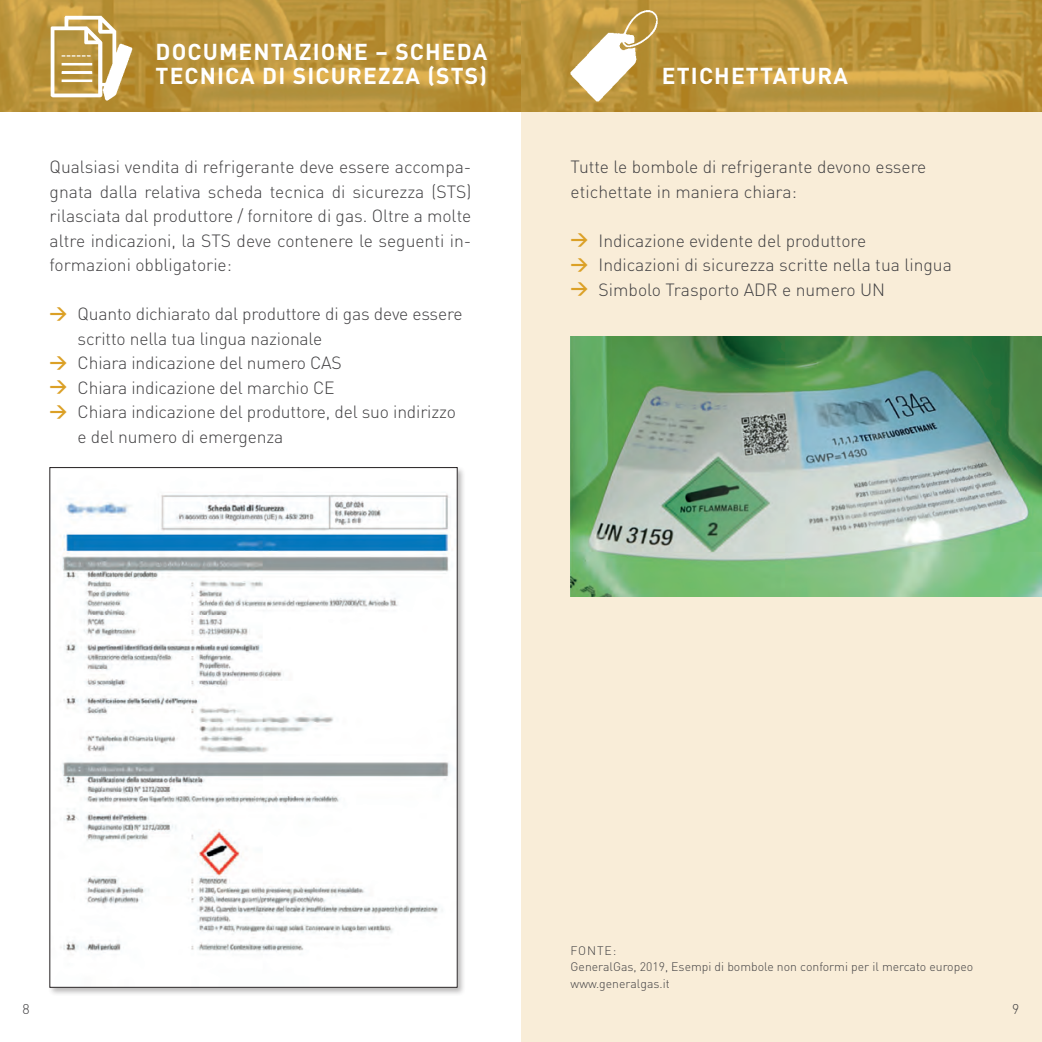
<style>
.page{position:relative;width:1042px;height:1042px;background:#fff}
.page>*{position:absolute;margin:0;border:0;box-sizing:border-box;transform-origin:0 0}
.t1{font:700 22.75px "DIN";letter-spacing:.05em;color:#fff}
.t2{font:300 17.5px/24.5px "DIN";letter-spacing:-.01em;color:#414042}
.t3{font:300 14px "DIN";color:#414042}
.t4{font:300 12.25px/16.3px "DIN";color:#414042}
.s1{font-weight:700;color:#dba026}
</style>
<div class="page">
<div style="left:521px;top:0;width:521px;height:1042px;background:#f9edd8"></div>
<svg style="left:521px;top:0;width:521px;height:111px;background:#bb943b"></svg>
<img style="left:570px;top:337px;width:472px;height:260px">
<svg style="left:0;top:0;width:521px;height:111px;background:#bb943b"></svg>
<div style="left:48px;top:465px;width:418px;height:531px;background:#231f20;opacity:.31"></div>
<img style="left:52px;top:469px;width:403px;height:516px">
<img style="left:566px;top:0;width:96px;height:104px">
<img style="left:41px;top:10px;width:95px;height:94px">
<h1 class="t1" style="left:156px;top:37px;width:64px">DOCUME</h1>
<h1 class="t1" style="left:254px;top:37px;width:30px">NTAZI</h1>
<h1 class="t1" style="left:321px;top:37px;width:118px">ONE – SCHEDA</h1>
<h1 class="t1" style="left:156px;top:61px;width:96px">TECNICADISI</h1>
<h1 class="t1" style="left:316px;top:61px;width:29px">CUREZZA</h1>
<h1 class="t1" style="left:427px;top:61px;width:24px">(STS</h1>
<h1 class="t1" style="left:479px;top:61px;width:9px">)</h1>
<h1 class="t1" style="left:662px;top:61px;width:68px">ETICHETTATURA</h1>
<p class="t2" style="left:50px;top:155px;width:423px;text-align:justify">Qualsiasi vendita di refrigerante deve essere accompa&shy;gnata dalla relativa scheda tecnica di sicurezza (STS) rilasciata dal produttore / fornitore di gas. Oltre a molte altre indicazioni, la STS deve contenere le seguenti in&shy;formazioni obbligatorie:</p>
<p class="t2" style="left:50px;top:302px;width:414px"><span class="s1">&gt;</span> Quanto dichiarato dal produttore di gas deve essere</p>
<p class="t2" style="left:78px;top:326px;width:246px">scritto nella tua lingua nazionale</p>
<p class="t2" style="left:50px;top:351px;width:293px"><span class="s1">&gt;</span> Chiara indicazione del numero CAS</p>
<p class="t2" style="left:50px;top:375px;width:286px"><span class="s1">&gt;</span> Chiara indicazione del marchio CE</p>
<p class="t2" style="left:50px;top:400px;width:408px"><span class="s1">&gt;</span> Chiara indicazione del produttore, del suo indirizzo</p>
<p class="t2" style="left:78px;top:424px;width:207px">e del numero di emergenza</p>
<p class="t2" style="left:570px;top:155px;width:357px">Tutte le bombole di refrigerante devono essere etichettate in maniera chiara:</p>
<p class="t2" style="left:570px;top:228px;width:383px"><span class="s1">&gt;</span> Indicazione evidente del produttore<br><span class="s1">&gt;</span> Indicazioni di sicurezza scritte nella tua lingua <span class="s1">&gt;</span> Simbolo Trasporto ADR e numero UN</p>
<p class="t4" style="left:570px;top:942px;width:17px">Fonte</p>
<p class="t4" style="left:570px;top:942px;width:404px;text-indent:42px">:<br>GeneralGas, 2019, Esempi di bombole non conformi per il mercato europeo www.generalgas.it</p>
<p class="t3" style="left:23px;top:1000px;width:9px">8</p>
<p class="t3" style="left:1012px;top:1000px;width:9px">9</p>
</div>
